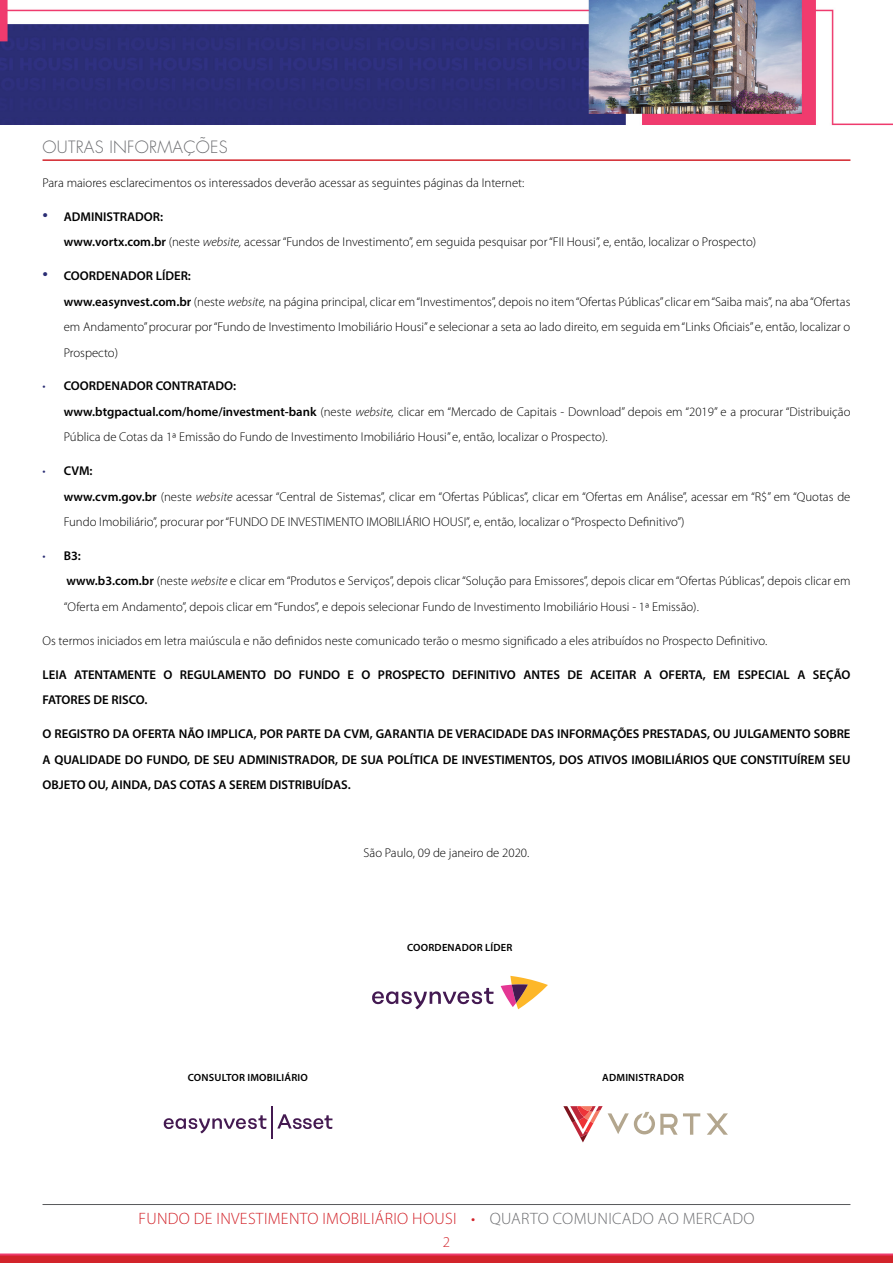
<style>
.page{position:relative;width:893px;height:1263px;background:#fff}
.page>*{position:absolute;margin:0;border:0;box-sizing:border-box;transform-origin:0 0}
.t1{font:300 16.5px "Myriad Pro";letter-spacing:.02em;color:#d2232a}
.t2{font:300 16.5px "Futura";letter-spacing:.015em;color:#6d6e71}
.t3{font:300 15px "Myriad Pro";color:#d2232a}
.t4{font:300 12.75px/25.3px "Myriad Pro";color:#000}
.t5{font:600 12.75px/25.3px "Myriad Pro";color:#000}
.t6{font:600 10.5px "Myriad Pro";letter-spacing:.02em;color:#000}
.s1{font-size:22.5px;color:#2a2d74}
.s2{font-weight:600}
.s3{font-style:italic}
.s4{color:#2a2d74}
.s5{color:#6d6e71}
</style>
<div class="page">
<img style="left:0;top:0;width:893px;height:1255px">
<div style="left:0;top:1255px;width:893px;height:8px;background:#d2232a"></div>
<hr style="left:43px;top:1204px;width:807px;height:1px;background:#58595b">
<hr style="left:43px;top:159px;width:807px;height:2px;background:#d2232a">
<svg style="left:372px;top:988px;width:121px;height:21px"></svg>
<svg style="left:501px;top:976px;width:47px;height:33px"></svg>
<svg style="left:163px;top:1115px;width:103px;height:18px"></svg>
<svg style="left:277px;top:1114px;width:55px;height:15px"></svg>
<hr style="left:271px;top:1106px;width:1px;height:32px;background:#441a51">
<svg style="left:707px;top:1113px;width:21px;height:22px"></svg>
<svg style="left:563px;top:1106px;width:137px;height:36px"></svg>
<p class="t2" style="left:43px;top:136px;width:187px">OUTRAS INFORMAÇÕES</p>
<p class="t4" style="left:43px;top:170px;width:483px">Para maiores esclarecimentos os interessados deverão acessar as seguintes páginas da Internet:</p>
<p class="t4" style="left:64px;top:204px;width:694px;text-indent:-21px"><span class="s1">•</span> <span class="s2">ADMINISTRADOR:<br>www.vortx.com.br</span> (neste <span class="s3">website,</span> acessar “Fundos de Investimento”, em seguida pesquisar por “FII Housi”, e, então, localizar o Prospecto)</p>
<p class="t4" style="left:64px;top:264px;width:788px;text-indent:-21px"><span class="s1">•</span> <span class="s2">COORDENADOR LÍDER:<br>www.easynvest.com.br</span> (neste <span class="s3">website,</span> na página principal, clicar em “Investimentos”, depois no item “Ofertas Públicas” clicar em “Saiba mais”, na aba “Ofertas em Andamento” procurar por “Fundo de Investimento Imobiliário Housi” e selecionar a seta ao lado direito, em seguida em “Links Oficiais” e, então, localizar o Prospecto)</p>
<p class="t4" style="left:64px;top:374px;width:788px;text-indent:-21px"><span class="s4">•</span> <span class="s2">COORDENADOR CONTRATADO:<br>www.btgpactual.com/home/investment-bank</span> (neste <span class="s3">website,</span> clicar em “Mercado de Capitais - Download” depois em “2019” e a procurar “Distribuição<br>Pública de Cotas da 1ª Emissão do Fundo de Investimento Imobiliário Housi” e, então, localizar o Prospecto).</p>
<p class="t4" style="left:64px;top:458px;width:788px;text-indent:-21px"><span class="s4">•</span> <span class="s2">CVM:<br>www.cvm.gov.br</span> (neste <span class="s3">website</span> acessar “Central de Sistemas”, clicar em “Ofertas Públicas”, clicar em “Ofertas em Análise”, acessar em “R$” em “Quotas de<br>Fundo Imobiliário”, procurar por “FUNDO DE INVESTIMENTO IMOBILIÁRIO HOUSI”, e, então, localizar o “Prospecto Definitivo”)</p>
<p class="t4" style="left:64px;top:543px;width:788px;text-indent:-21px"><span class="s4">•</span> <span class="s2">B3:<br>www.b3.com.br</span> (neste <span class="s3">website</span> e clicar em “Produtos e Serviços”, depois clicar “Solução para Emissores”, depois clicar em “Ofertas Públicas”, depois clicar em “Oferta em Andamento”, depois clicar em “Fundos”, e depois selecionar Fundo de Investimento Imobiliário Housi - 1ª Emissão).</p>
<p class="t4" style="left:43px;top:628px;width:726px">Os termos iniciados em letra maiúscula e não definidos neste comunicado terão o mesmo significado a eles atribuídos no Prospecto Definitivo.</p>
<p class="t5" style="left:43px;top:661px;width:809px">LEIA ATENTAMENTE O REGULAMENTO DO FUNDO E O PROSPECTO DEFINITIVO ANTES DE ACEITAR A OFERTA, EM ESPECIAL A SEÇÃO<br>FATORES DE RISCO.</p>
<p class="t5" style="left:43px;top:721px;width:809px;text-align:justify">O REGISTRO DA OFERTA NÃO IMPLICA, POR PARTE DA CVM, GARANTIA DE VERACIDADE DAS INFORMAÇÕES PRESTADAS, OU JULGAMENTO SOBRE A QUALIDADE DO FUNDO, DE SEU ADMINISTRADOR, DE SUA POLÍTICA DE INVESTIMENTOS, DOS ATIVOS IMOBILIÁRIOS QUE CONSTITUÍREM SEU OBJETO OU, AINDA, DAS COTAS A SEREM DISTRIBUÍDAS.</p>
<p class="t4" style="left:364px;top:840px;width:167px">São Paulo, 09 de janeiro de 2020.</p>
<p class="t6" style="left:407px;top:941px;width:107px">COORDENADOR LÍDER</p>
<p class="t6" style="left:188px;top:1071px;width:122px">CONSULTOR IMOBILIÁRIO</p>
<p class="t6" style="left:602px;top:1071px;width:83px">ADMINISTRADOR</p>
<p class="t1" style="left:138px;top:1210px;width:618px">FUNDO DE INVESTIMENTO IMOBILIÁRIO HOUSI • <span class="s5">QUARTO COMUNICADO AO MERCADO</span></p>
<p class="t3" style="left:443px;top:1234px;width:9px">2</p>
</div>
